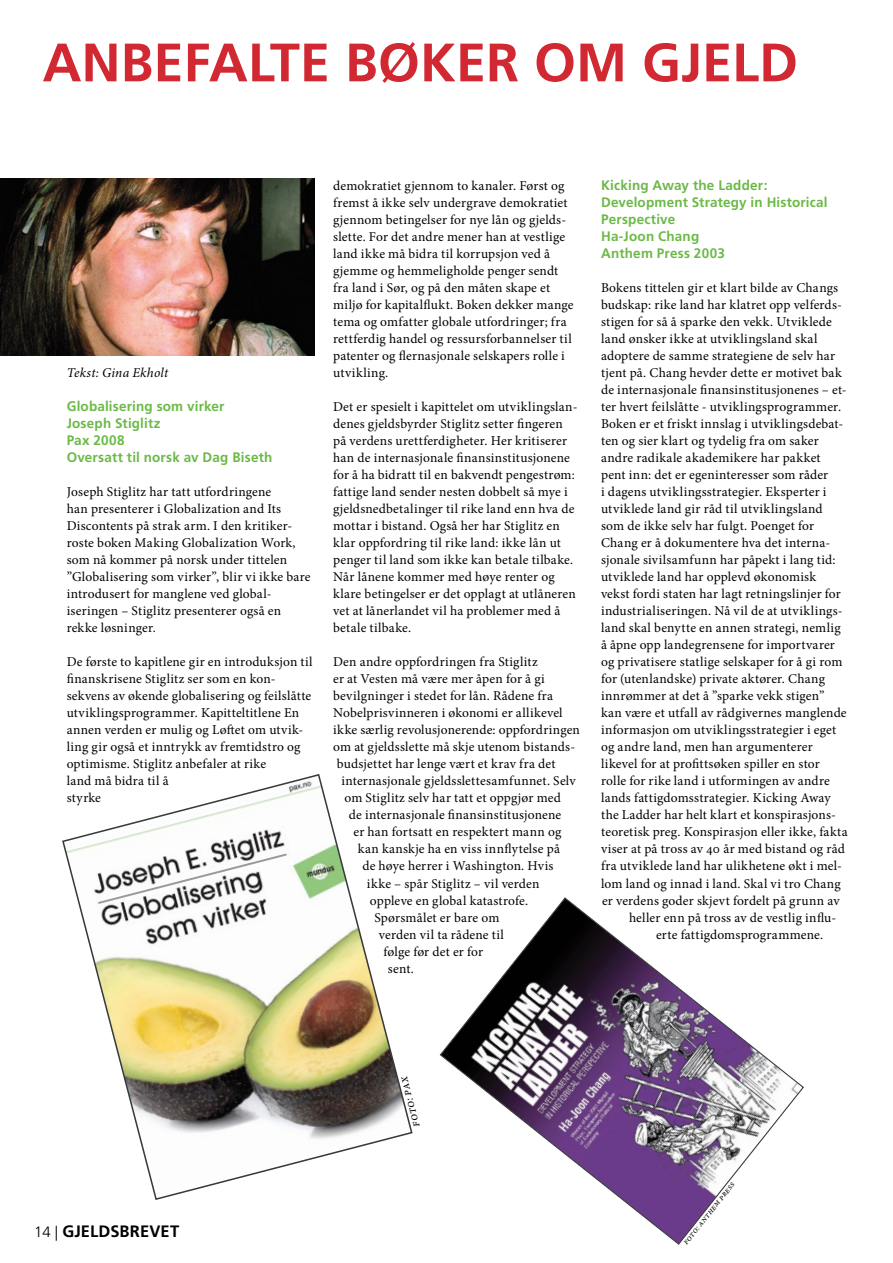
<style>
.page{position:relative;width:893px;height:1263px;background:#fff}
.page>*{position:absolute;margin:0;border:0;box-sizing:border-box;transform-origin:0 0}
.t1{font:700 54px "Frutiger";color:#d12832}
.t2{font:700 16.5px "Frutiger";letter-spacing:.005em;color:#000}
.t3{font:700 13.8px/17px "Frutiger";letter-spacing:.015em;color:#6cb947}
.t4{font:13.5px/17px "Minion Pro";letter-spacing:.015em;color:#000}
.t5{font:13.5px "Minion Pro";letter-spacing:.035em;color:#000}
.t6{font:italic 13.5px "Minion Pro";color:#000}
.t7{font:italic 12.3px "Minion Pro";color:#000}
.t8{font:italic 8.85px "Minion Pro";color:#000}
.s1{font-weight:300;font-size:15px}
</style>
<div class="page">
<svg style="left:62px;top:774px;width:351px;height:426px"></svg>
<svg style="left:439px;top:897px;width:365px;height:348px"></svg>
<img style="left:0;top:179px;width:315px;height:176px">
<h1 class="t1" style="left:43px;top:31px;width:757px">ANBEFALTE BØKER OM GJELD</h1>
<p class="t6" style="left:67px;top:364px;width:103px">Tekst: Gina Ekholt</p>
<p class="t3" style="left:67px;top:398px;width:207px">Globalisering som virker<br>Joseph Stiglitz<br>Pax 2008<br>Oversatt til norsk av Dag Biseth</p>
<p class="t4" style="left:67px;top:483px;width:245px">Joseph Stiglitz har tatt utfordringene<br>han presenterer i Globalization and Its Discontents på strak arm. I den kritiker&shy;roste boken Making Globalization Work, som nå kommer på norsk under tittelen ”Globalisering som virker”, blir vi ikke bare introdusert for manglene ved global&shy;iseringen – Stiglitz presenterer også en rekke løsninger.</p>
<p class="t4" style="left:67px;top:654px;width:247px">De første to kapitlene gir en introduksjon til finanskrisene Stiglitz ser som en kon&shy;sekvens av økende globalisering og feilslåtte utviklingsprogrammer. Kapitteltitlene En annen verden er mulig og Løftet om utvik&shy;ling gir også et inntrykk av fremtidstro og optimisme. Stiglitz anbefaler at rike<br>land må bidra til å<br>styrke</p>
<p class="t4" style="left:333px;top:177px;width:242px">demokratiet gjennom to kanaler. Først og fremst å ikke selv undergrave demokratiet gjennom betingelser for nye lån og gjelds&shy;slette. For det andre mener han at vestlige land ikke må bidra til korrupsjon ved å gjemme og hemmeligholde penger sendt fra land i Sør, og på den måten skape et miljø for kapitalflukt. Boken dekker mange tema og omfatter globale utfordringer; fra rettferdig handel og ressursforbannelser til patenter og flernasjonale selskapers rolle i utvikling.</p>
<p class="t4" style="left:333px;top:398px;width:246px">Det er spesielt i kapittelet om utviklingslan&shy;denes gjeldsbyrder Stiglitz setter fingeren på verdens urettferdigheter. Her kritiserer han de internasjonale finansinstitusjonene for å ha bidratt til en bakvendt pengestrøm: fattige land sender nesten dobbelt så mye i gjeldsnedbetalinger til rike land enn hva de mottar i bistand. Også her har Stiglitz en klar oppfordring til rike land: ikke lån ut penger til land som ikke kan betale tilbake.<br>Når lånene kommer med høye renter og klare betingelser er det opplagt at utlåneren vet at lånerlandet vil ha problemer med å betale tilbake.</p>
<p class="t4" style="left:333px;top:654px;width:248px">Den andre oppfordringen fra Stiglitz<br>er at Vesten må være mer åpen for å gi bevilgninger i stedet for lån. Rådene fra Nobelprisvinneren i økonomi er allikevel ikke særlig revolusjonerende: oppfordringen om at gjeldsslette må skje utenom bistands&shy;budsjettet har lenge vært et krav fra det</p>
<p class="t4" style="left:341px;top:773px;width:236px">internasjonale gjeldsslettesamfunnet. Selv</p>
<p class="t4" style="left:344px;top:790px;width:218px">om Stiglitz selv har tatt et oppgjør med</p>
<p class="t4" style="left:349px;top:807px;width:214px">de internasjonale finansinstitusjonene</p>
<p class="t4" style="left:353px;top:824px;width:209px">er han fortsatt en respektert mann og</p>
<p class="t4" style="left:358px;top:841px;width:203px">kan kanskje ha en viss innflytelse på</p>
<p class="t4" style="left:362px;top:858px;width:193px">de høye herrer i Washington. Hvis</p>
<p class="t4" style="left:367px;top:875px;width:174px">ikke – spår Stiglitz – vil verden</p>
<p class="t4" style="left:370px;top:892px;width:160px">oppleve en global katastrofe.</p>
<p class="t4" style="left:374px;top:909px;width:126px">Spørsmålet er bare om</p>
<p class="t4" style="left:379px;top:926px;width:127px">verden vil ta rådene til</p>
<p class="t4" style="left:383px;top:943px;width:101px">følge før det er for</p>
<p class="t4" style="left:388px;top:960px;width:27px">sent.</p>
<p class="t3" style="left:601px;top:177px;width:228px">Kicking Away the Ladder:<br>Development Strategy in H istorical<br>Perspective<br>Ha-Joon Chang<br>Anthem Press 2003</p>
<p class="t4" style="left:601px;top:279px;width:239px">Bokens tittelen gir et klart bilde av Changs</p>
<p class="t4" style="left:601px;top:296px;width:242px">budskap: rike land har klatret opp velferds-</p>
<p class="t4" style="left:601px;top:313px;width:232px">stigen for så å sparke den vekk. Utviklede</p>
<p class="t4" style="left:601px;top:330px;width:218px">land ønsker ikke at utviklingsland skal</p>
<p class="t4" style="left:601px;top:347px;width:236px">adoptere de samme strategiene de selv har</p>
<p class="t4" style="left:601px;top:364px;width:242px">tjent på. Chang hevder dette er motivet bak</p>
<p class="t4" style="left:601px;top:381px;width:247px">de internasjonale finansinstitusjonenes – et-</p>
<p class="t4" style="left:601px;top:398px;width:241px">ter hvert feilslåtte - utviklingsprogrammer.</p>
<p class="t4" style="left:601px;top:415px;width:244px">Boken er et friskt innslag i utviklingsdebat-</p>
<p class="t4" style="left:601px;top:432px;width:219px">ten og sier klart og tydelig fra om saker</p>
<p class="t4" style="left:601px;top:449px;width:221px">andre radikale akademikere har pakket</p>
<p class="t4" style="left:601px;top:466px;width:229px">pent inn: det er egeninteresser som råder</p>
<p class="t4" style="left:601px;top:483px;width:227px">i dagens utviklingsstrategier. Eksperter i</p>
<p class="t4" style="left:601px;top:500px;width:223px">utviklede land gir råd til utviklingsland</p>
<p class="t4" style="left:601px;top:518px;width:215px">som de ikke selv har fulgt. Poenget for</p>
<p class="t4" style="left:601px;top:535px;width:231px">Chang er å dokumentere hva det interna-</p>
<p class="t4" style="left:601px;top:552px;width:236px">sjonale sivilsamfunn har påpekt i lang tid:</p>
<p class="t4" style="left:601px;top:569px;width:217px">utviklede land har opplevd økonomisk</p>
<p class="t4" style="left:601px;top:586px;width:241px">vekst fordi staten har lagt retningslinjer for</p>
<p class="t4" style="left:601px;top:603px;width:243px">industrialiseringen. Nå vil de at utviklings-</p>
<p class="t4" style="left:601px;top:620px;width:241px">land skal benytte en annen strategi, nemlig</p>
<p class="t4" style="left:601px;top:637px;width:235px">å åpne opp landegrensene for importvarer</p>
<p class="t4" style="left:601px;top:654px;width:243px">og privatisere statlige selskaper for å gi rom</p>
<p class="t4" style="left:601px;top:671px;width:225px">for (utenlandske) private aktører. Chang</p>
<p class="t4" style="left:601px;top:688px;width:225px">innrømmer at det å ”sparke vekk stigen”</p>
<p class="t4" style="left:601px;top:705px;width:247px">kan være et utfall av rådgivernes manglende</p>
<p class="t4" style="left:601px;top:722px;width:237px">informasjon om utviklingsstrategier i eget</p>
<p class="t4" style="left:601px;top:739px;width:213px">og andre land, men han argumenterer</p>
<p class="t4" style="left:601px;top:756px;width:220px">likevel for at profittsøken spiller en stor</p>
<p class="t4" style="left:601px;top:773px;width:230px">rolle for rike land i utformingen av andre</p>
<p class="t4" style="left:601px;top:790px;width:231px">lands fattigdomsstrategier. Kicking Away</p>
<p class="t4" style="left:601px;top:807px;width:236px">the Ladder har helt klart et konspirasjons-</p>
<p class="t4" style="left:601px;top:824px;width:248px">teoretisk preg. Konspirasjon eller ikke, fakta</p>
<p class="t4" style="left:601px;top:841px;width:245px">viser at på tross av 40 år med bistand og råd</p>
<p class="t5" style="left:601px;top:857px;width:242px">fra utviklede land har ulikhetene økt i mel-</p>
<p class="t4" style="left:601px;top:875px;width:241px">lom land og innad i land. Skal vi tro Chang</p>
<p class="t4" style="left:602px;top:892px;width:239px">er verdens goder skjevt fordelt på grunn av</p>
<p class="t4" style="left:629px;top:909px;width:209px">heller enn på tross av de vestlig influ-</p>
<p class="t4" style="left:656px;top:926px;width:169px">erte fattigdomsprogrammene.</p>
<p class="t2" style="left:34px;top:1221px;width:147px"><span class="s1">14 |</span> GJELDSBREVET</p>
<p class="t7" style="left:408px;top:1129px;width:53px;rotate:-105deg">FOTO: PAX</p>
<p class="t8" style="left:680px;top:1240px;width:79px;rotate:-52deg">Foto: Anthem Press</p>
</div>
